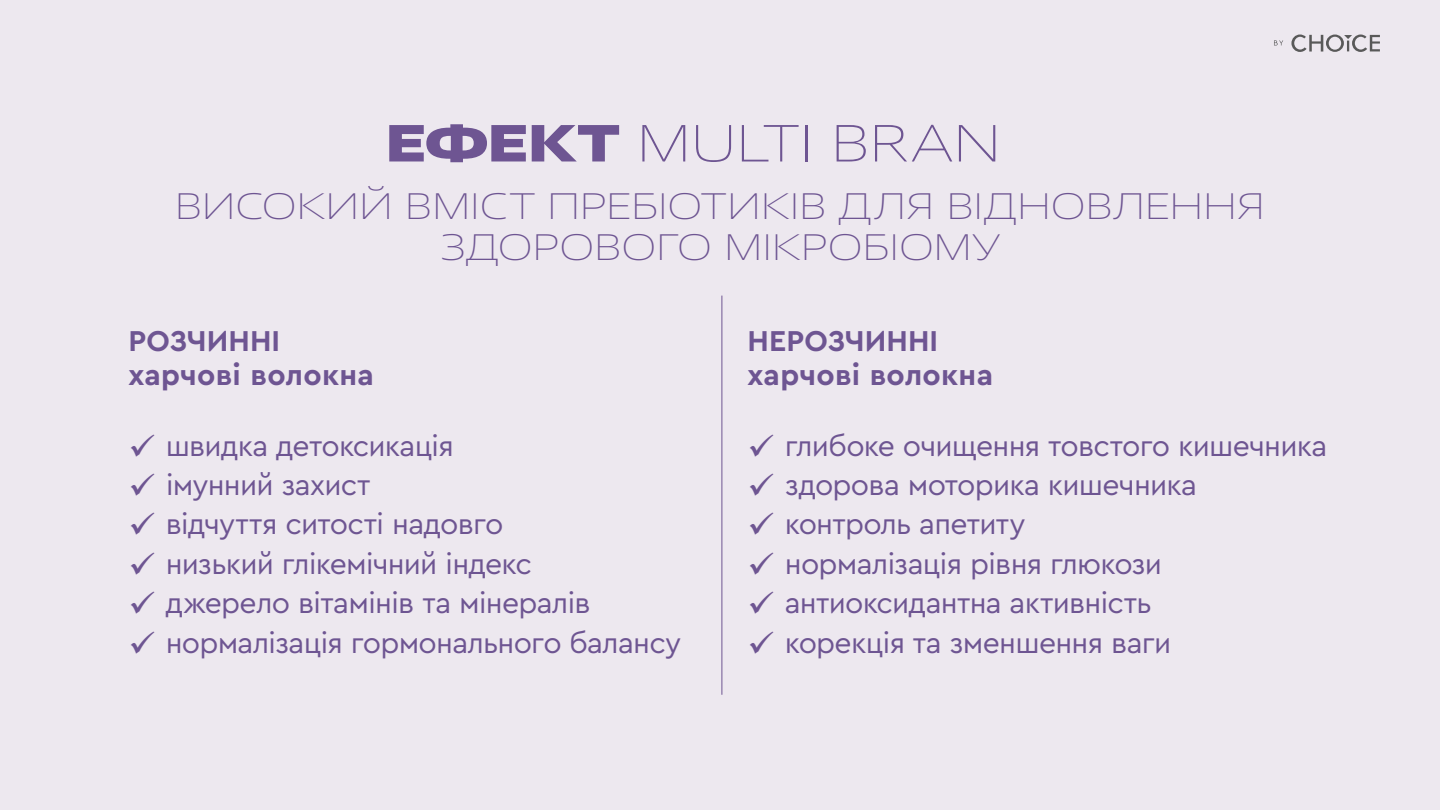
<style>
.page{position:relative;width:1440px;height:810px;background:#ede8ef}
.page>*{position:absolute;margin:0;border:0;box-sizing:border-box;transform-origin:0 0}
.t1{font:200 expanded 52.05px "Fact";letter-spacing:-.035em;color:#6e5592;scale:1.1 1}
.t2{font:200 expanded 36.75px/40.5px "Fact";letter-spacing:-.04em;color:#6e5592;text-align:center;scale:1.1 1}
.osn{font:30.08px "Cera Pro";letter-spacing:-.025em;color:#6e5592}
.osn-2{font:700 30.08px/33.9px "Cera Pro";letter-spacing:.005em;color:#6e5592}
.s1{font-weight:800}
</style>
<div class="page">
<svg style="left:1291px;top:35px;width:89px;height:17px"></svg>
<svg style="left:1274px;top:40px;width:9px;height:5px"></svg>
<hr style="left:722px;top:296px;width:1px;height:399px;background:#6e5592">
<p class="t1" style="left:385px;top:112px;width:563px"><span class="s1">ЕФЕКТ</span> MULTI BRAN</p>
<p class="t2" style="left:174px;top:186px;width:994px">ВИСОКИЙ ВМІСТ ПРЕБІОТИКІВ ДЛЯ ВІДНОВЛЕННЯ<br>ЗДОРОВОГО МІКРОБІОМУ</p>
<p class="osn-2" style="left:128px;top:323px;width:247px">РОЗЧИННІ харчові волокна</p>
<p class="osn" style="left:166px;top:426px;width:290px">швидка детоксикація</p>
<p class="osn" style="left:166px;top:465px;width:206px">імунний захист</p>
<p class="osn" style="left:166px;top:504px;width:339px">відчуття ситості надовго</p>
<p class="osn" style="left:166px;top:544px;width:368px">низький глікемічний індекс</p>
<p class="osn" style="left:166px;top:583px;width:427px">джерело вітамінів та мінералів</p>
<p class="osn" style="left:166px;top:623px;width:517px">нормалізація гормонального балансу</p>
<p class="osn-2" style="left:748px;top:323px;width:247px">НЕРОЗЧИННІ харчові волокна</p>
<p class="osn" style="left:785px;top:426px;width:544px">глибоке очищення товстого кишечника</p>
<p class="osn" style="left:785px;top:465px;width:414px">здорова моторика кишечника</p>
<p class="osn" style="left:785px;top:504px;width:242px">контроль апетиту</p>
<p class="osn" style="left:785px;top:544px;width:379px">нормалізація рівня глюкози</p>
<p class="osn" style="left:785px;top:583px;width:369px">антиоксидантна активність</p>
<p class="osn" style="left:785px;top:623px;width:388px">корекція та зменшення ваги</p>
</div>
